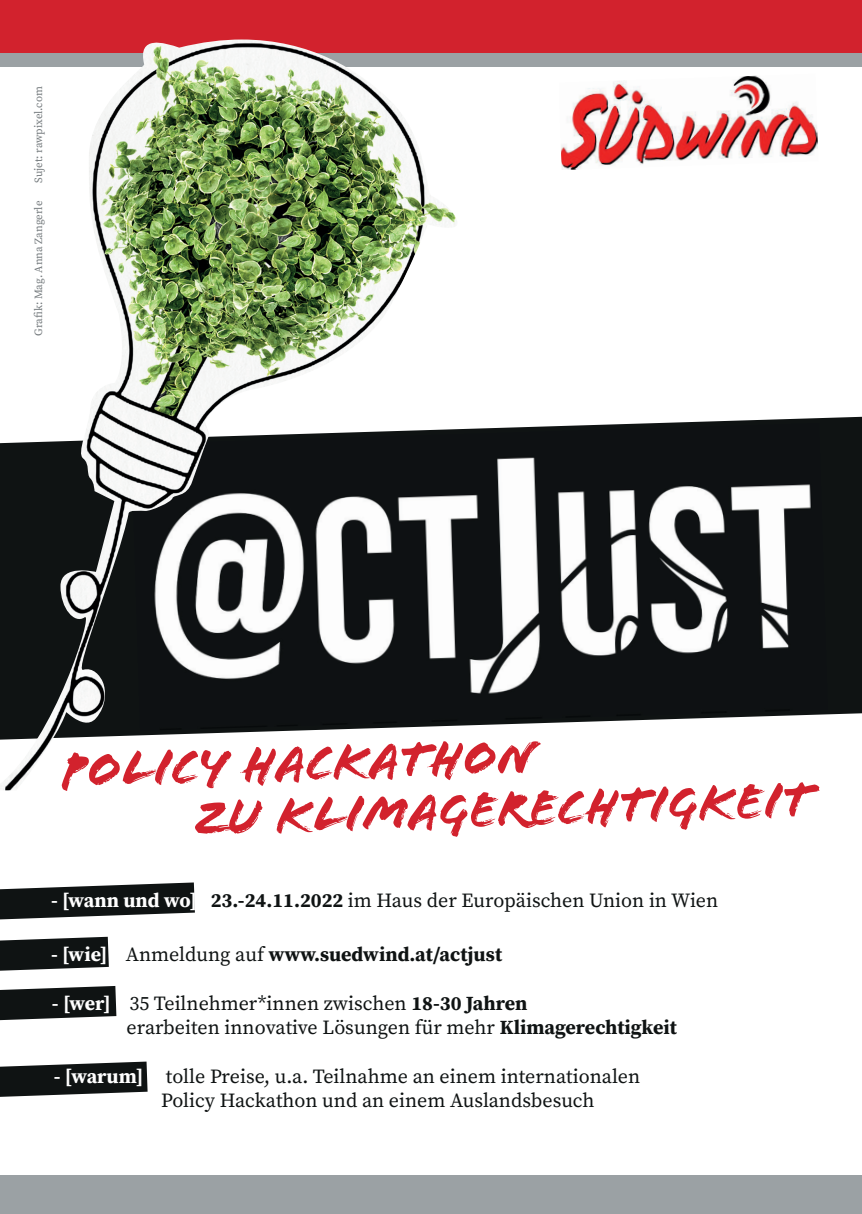
<style>
.page{position:relative;width:862px;height:1214px;background:#fff}
.page>*{position:absolute;margin:0;border:0;box-sizing:border-box;transform-origin:0 0}
.t1{font:52px/53px "Flood";color:#d2222d}
.t2{font:20px/24px "Source Serif Pro";color:#0f1313}
.t3{font:700 20px "Source Serif Pro";color:#0f1313}
.t4{font:11px "Source Serif Pro";color:#747a7d}
.s1{font-weight:700;color:#fff}
.s2{font-weight:700}
.s3{color:#fff}
.s4{font-weight:400}
</style>
<div class="page">
<div style="left:0;top:0;width:862px;height:66px;background:#9ba1a4"></div>
<div style="left:0;top:0;width:862px;height:53px;background:#d2222d"></div>
<div style="left:661px;top:417px;width:201px;height:298px;background:#0f1313"></div>
<img style="left:457px;top:423px;width:371px;height:303px">
<img style="left:0;top:39px;width:457px;height:751px">
<svg style="left:0;top:882px;width:195px;height:37px"></svg>
<svg style="left:0;top:936px;width:109px;height:34px"></svg>
<svg style="left:0;top:986px;width:116px;height:33px"></svg>
<svg style="left:0;top:1061px;width:148px;height:35px"></svg>
<img style="left:561px;top:75px;width:257px;height:95px">
<div style="left:0;top:1175px;width:862px;height:38px;background:#9ba1a4"></div>
<p class="t4" style="left:31px;top:183px;width:98px;rotate:-90deg">Sujet: rawpixel.com</p>
<p class="t4" style="left:31px;top:335px;width:136px;rotate:-90deg">Grafik: Mag. Anna Zangerle</p>
<h1 class="t1" style="left:191px;top:740px;width:619px;text-indent:-132px;rotate:-2deg">Policy Hackathon<br>zu Klimagerechtigkeit</h1>
<p class="t2" style="left:51px;top:888px;width:669px"><span class="s1">- [wann und wo]</span> <span class="s2">23.-24.11.2022</span> im Haus der Europäischen Union in Wien</p>
<p class="t3" style="left:51px;top:940px;width:453px"><span class="s3">- [wie]</span> <span class="s4">Anmeldung auf</span> www.suedwind.at/actjust</p>
<p class="t2" style="left:127px;top:991px;width:552px;text-indent:-75px"><span class="s1">- [wer]</span> 35 Teilnehmer*innen zwischen <span class="s2">18-30 Jahren<br></span>erarbeiten innovative Lösungen für mehr <span class="s2">Klimagerechtigkeit</span></p>
<p class="t2" style="left:161px;top:1063px;width:481px;text-indent:-107px"><span class="s1">- [warum]</span> tolle Preise, u.a. Teilnahme an einem internationalen<br>Policy Hackathon und an einem Auslandsbesuch</p>
</div>
